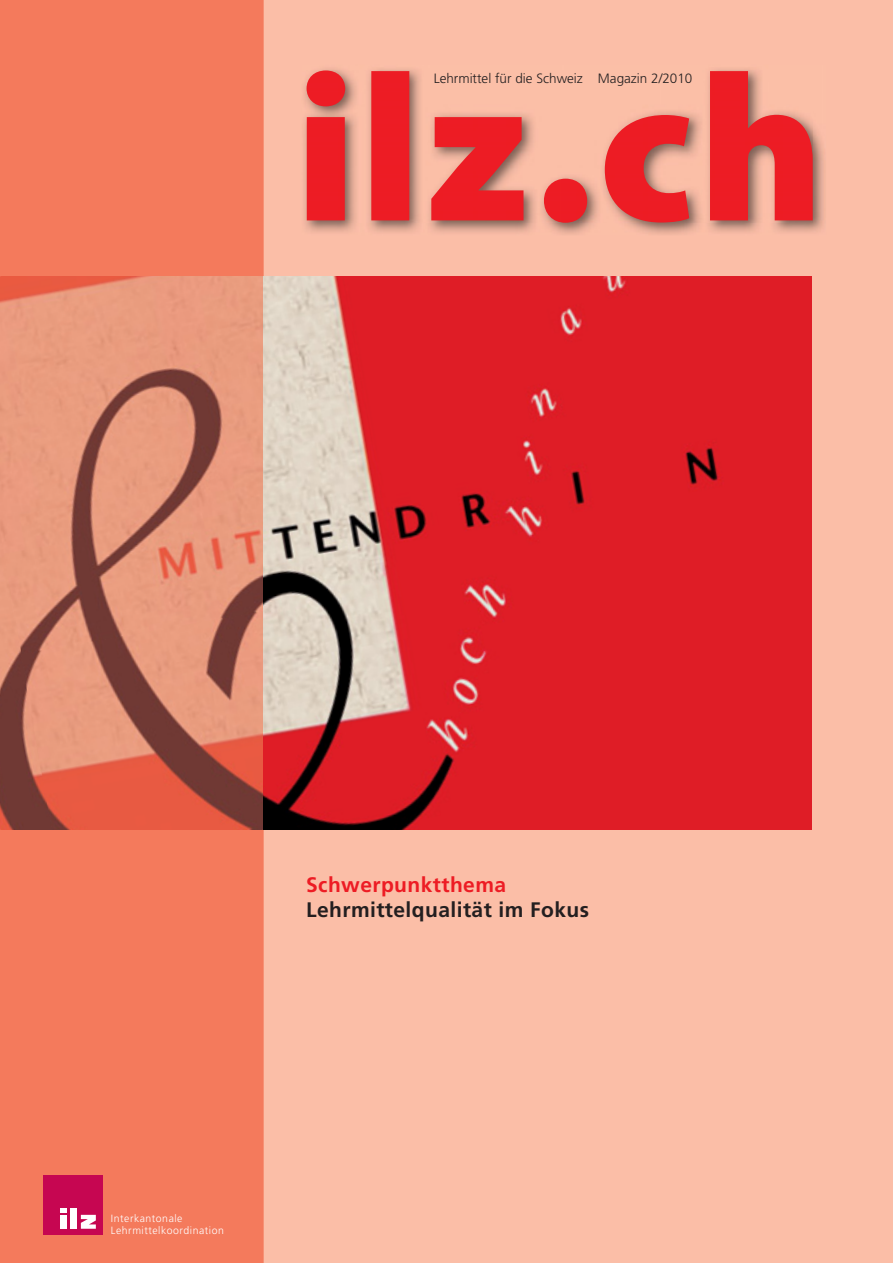
<style>
.page{position:relative;width:893px;height:1263px;background:#fbbea7}
.page>*{position:absolute;margin:0;border:0;box-sizing:border-box;transform-origin:0 0}
.t1{font:700 21px "Frutiger LT Std";letter-spacing:.02em;color:#231f20}
.t2{font:700 21px "Frutiger LT Std";letter-spacing:.02em;color:#ed1c24}
.t3{font:300 13.5px "Frutiger LT Std";color:#231f20}
.t4{font:300 10.5px/12px "Frutiger LT Std";letter-spacing:.05em;color:#fff}
</style>
<div class="page">
<div style="left:0;top:0;width:264px;height:1263px;background:#f47a5c"></div>
<div style="left:43px;top:1175px;width:59px;height:59px;background:#c60651"></div>
<svg style="left:60px;top:1208px;width:7px;height:5px"></svg>
<div style="left:60px;top:1215px;width:7px;height:14px;background:#fff"></div>
<div style="left:70px;top:1208px;width:7px;height:21px;background:#fff"></div>
<svg style="left:81px;top:1215px;width:15px;height:14px"></svg>
<img style="left:304px;top:69px;width:520px;height:165px">
<img style="left:307px;top:70px;width:506px;height:153px">
<img style="left:0;top:276px;width:264px;height:334px">
<img style="left:0;top:534px;width:54px;height:295px">
<img style="left:21px;top:610px;width:243px;height:219px">
<img style="left:264px;top:276px;width:547px;height:553px">
<p class="t3" style="left:434px;top:73px;width:260px">Lehrmittel für die Schweiz Magazin 2/2010</p>
<h1 class="t2" style="left:306px;top:876px;width:202px">Schwerpunktthema</h1>
<h1 class="t1" style="left:306px;top:901px;width:284px">Lehrmittelqualität im Fokus</h1>
<p class="t4" style="left:111px;top:1213px;width:114px">Interkantonale<br>Lehrmittelkoordination</p>
</div>
